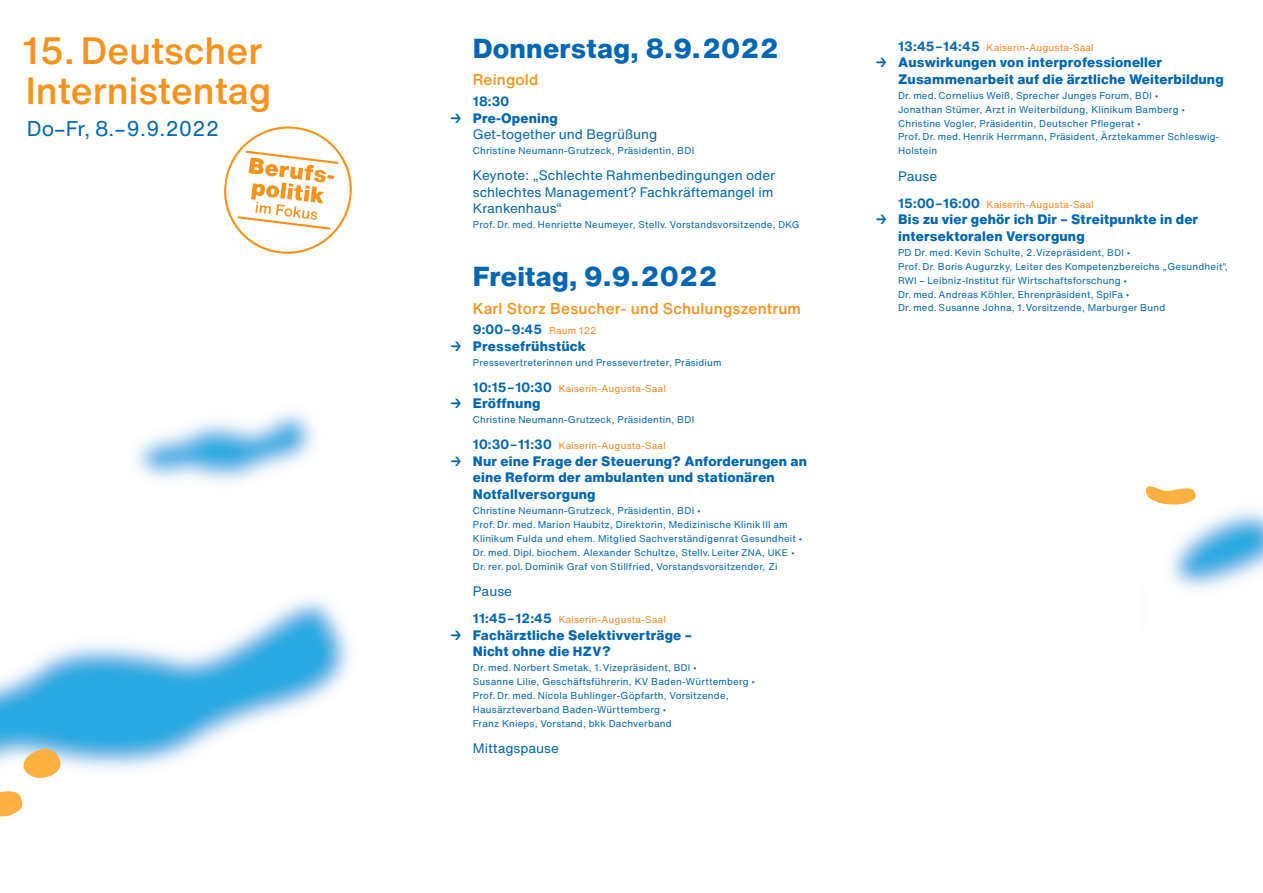
<style>
.page{position:relative;width:1263px;height:893px;background:#fff}
.page>*{position:absolute;margin:0;border:0;box-sizing:border-box;transform-origin:0 0}
.t1{font:500 37.5px/40.5px "Helvetica Now Text";color:#f7931d}
.t2{font:800 27px "Helvetica Now Text";letter-spacing:.005em;color:#0166b3}
.t3{font:21px "Helvetica Now Text";color:#0166b3}
.t4{font:500 15.45px "Helvetica Now Text";letter-spacing:.01em;color:#f7931d}
.t5{font:800 13.5px/16.5px "Helvetica Now Text";letter-spacing:.01em;color:#0166b3}
.t6{font:13.5px/16.5px "Helvetica Now Text";color:#0166b3}
.t7{font:700 13.2px "Helvetica Now Text";letter-spacing:.01em;color:#0166b3}
.t8{font:9.75px/14px "Helvetica Now Text";letter-spacing:.02em;color:#0166b3}
.t9{font:9.75px "Helvetica Now Text";letter-spacing:.02em;color:#f5871f}
.s1{font-weight:700;font-size:13.2px}
.s2{font-weight:800}
.s3{font-size:9.45px}
.s4{font-weight:400;font-size:9.75px;color:#f5871f}
.s5{font-weight:700;font-size:13.2px;color:#0166b3}
.s6{font-size:13.05px}
</style>
<div class="page">
<img style="left:0;top:410px;width:351px;height:361px">
<img style="left:1145px;top:490px;width:118px;height:101px">
<svg style="left:1146px;top:486px;width:51px;height:21px"></svg>
<svg style="left:19px;top:746px;width:47px;height:32px"></svg>
<svg style="left:0;top:791px;width:23px;height:26px"></svg>
<svg style="left:224px;top:126px;width:128px;height:128px"></svg>
<h1 class="t1" style="left:23px;top:29px;width:250px">15. Deutscher<br>Internistentag</h1>
<h3 class="t3" style="left:27px;top:112px;width:194px">Do–Fr, 8.– 9.9.2022</h3>
<h2 class="t2" style="left:473px;top:28px;width:308px">Donnerstag, 8.9. 2022</h2>
<h3 class="t4" style="left:473px;top:68px;width:67px">Reingold</h3>
<h3 class="t7" style="left:473px;top:91px;width:38px">18:30</h3>
<h3 class="t6" style="left:473px;top:109px;width:186px;text-indent:-22px"><span class="s1">→</span> <span class="s2">Pre-Opening<br></span>Get-together und Begrüßung</h3>
<p class="t8" style="left:473px;top:143px;width:223px">Christine Neumann-Grutzeck, Präsidentin, BDI</p>
<h3 class="t6" style="left:473px;top:167px;width:304px">Keynote: „Schlechte Rahmenbedingungen oder schlechtes Management? Fachkräftemangel im<br>Krankenhaus“</h3>
<p class="t8" style="left:473px;top:217px;width:328px">Prof. Dr. med. Henriette Neumeyer, Stellv. Vorstandsvorsitzende, <span class="s3">DKG</span></p>
<h2 class="t2" style="left:473px;top:256px;width:246px">Freitag, 9.9. 2022</h2>
<h3 class="t4" style="left:473px;top:296px;width:330px">Karl Storz Besucher- und Schulungszentrum</h3>
<h3 class="t7" style="left:473px;top:320px;width:125px">9:00 – 9:45 <span class="s4">Raum 122</span></h3>
<h3 class="t5" style="left:451px;top:337px;width:137px"><span class="s1">→</span> Pressefrühstück</h3>
<p class="t8" style="left:473px;top:355px;width:250px">Pressevertreterinnen und Pressevertreter, Präsidium</p>
<p class="t9" style="left:473px;top:381px;width:194px"><span class="s5">10:15 – 10:30</span> Kaiserin-Augusta-Saal</p>
<h3 class="t5" style="left:451px;top:395px;width:91px"><span class="s1">→</span> Eröffnung</h3>
<p class="t8" style="left:473px;top:413px;width:223px">Christine Neumann-Grutzeck, Präsidentin, BDI</p>
<p class="t9" style="left:473px;top:439px;width:194px"><span class="s5">10:30 – 11:30</span> Kaiserin-Augusta-Saal</p>
<h3 class="t5" style="left:473px;top:453px;width:336px;text-indent:-22px"><span class="s1">→</span> Nur eine Frage der Steuerung? Anforderungen an eine Reform der ambulanten und stationären<br>Notfallversorgung</h3>
<p class="t8" style="left:473px;top:503px;width:331px">Christine Neumann-Grutzeck, Präsidentin, BDI •<br>Prof. Dr. med. Marion Haubitz, Direktorin, Medizinische Klinik III am Klinikum Fulda und ehem. Mitglied Sachverständigenrat Gesundheit • Dr. med. Dipl. biochem. Alexander Schultze, Stellv. Leiter <span class="s3">ZNA</span>, <span class="s3">UKE</span> • Dr. rer. pol. Dominik Graf von Stillfried, Vorstandsvorsitzender, Zi</p>
<h3 class="t6" style="left:473px;top:582px;width:41px">Pause</h3>
<p class="t9" style="left:473px;top:612px;width:194px"><span class="s5">11:45 – 12:45</span> Kaiserin-Augusta-Saal</p>
<h3 class="t5" style="left:473px;top:626px;width:221px;text-indent:-22px"><span class="s1">→</span> Fachärztliche Selektivverträge –<br>Nicht ohne die <span class="s6">HZV</span>?</h3>
<p class="t8" style="left:473px;top:660px;width:284px">Dr. med. Norbert Smetak, 1. Vizepräsident, <span class="s3">BDI</span> •<br>Susanne Lilie, Geschäftsführerin, KV Baden-Württemberg • Prof. Dr. med. Nicola Buhlinger-Göpfarth, Vorsitzende, Hausärzteverband Baden-Württemberg •<br>Franz Knieps, Vorstand, bkk Dachverband</p>
<h3 class="t6" style="left:473px;top:739px;width:88px">Mittagspause</h3>
<p class="t9" style="left:898px;top:40px;width:197px"><span class="s5">13:45 – 14:45</span> Kaiserin-Augusta-Saal</p>
<h3 class="t5" style="left:898px;top:54px;width:327px;text-indent:-22px"><span class="s1">→</span> Auswirkungen von interprofessioneller<br>Zusammenarbeit auf die ärztliche Weiterbildung</h3>
<p class="t8" style="left:898px;top:88px;width:323px">Dr. med. Cornelius Weiß, Sprecher Junges Forum, <span class="s3">BDI</span> •<br>Jonathan Stümer, Arzt in Weiterbildung, Klinikum Bamberg • Christine Vogler, Präsidentin, Deutscher Pflegerat •<br>Prof. Dr. med. Henrik Herrmann, Präsident, Ärztekammer Schleswig-Holstein</p>
<h3 class="t6" style="left:898px;top:167px;width:41px">Pause</h3>
<p class="t9" style="left:898px;top:197px;width:197px"><span class="s5">15:00 – 16:00</span> Kaiserin-Augusta-Saal</p>
<h3 class="t5" style="left:898px;top:211px;width:302px;text-indent:-22px"><span class="s1">→</span> Bis zu vier gehör ich Dir – Streitpunkte in der intersektoralen Versorgung</h3>
<p class="t8" style="left:898px;top:245px;width:331px">PD Dr. med. Kevin Schulte, 2. Vizepräsident, <span class="s3">BDI</span> •<br>Prof. Dr. Boris Augurzky, Leiter des Kompetenzbereichs „Gesundheit“, <span class="s3">RWI</span> – Leibniz-Institut für Wirtschaftsforschung •<br>Dr. med. Andreas Köhler, Ehren präsident, SpiFa •<br>Dr. med. Susanne Johna, 1. Vorsitzende, Marburger Bund</p>
</div>
